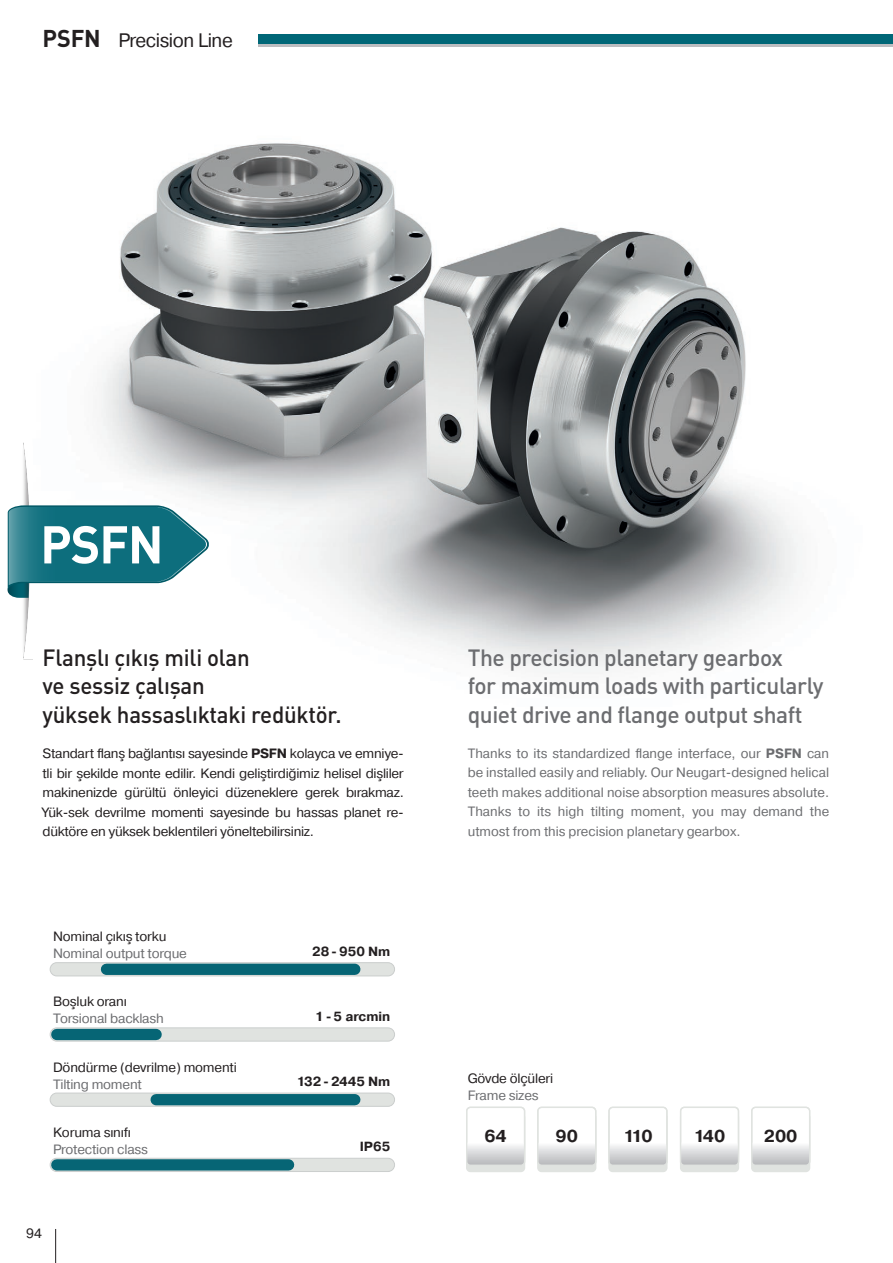
<style>
.page{position:relative;width:893px;height:1263px;background:#fff}
.page>*{position:absolute;margin:0;border:0;box-sizing:border-box;transform-origin:0 0}
._01Headline{font:700 52.2px "DIN Pro";color:#fff;scale:.96 1}
._02Sub_Headline{font:500 23.25px/28.5px "DIN Pro";letter-spacing:-.02em;color:#6c6d70}
._02Sub_Headline-2{font:500 23.25px/28.5px "DIN Pro";letter-spacing:-.01em;color:#231f20;scale:.96 1}
.t1{font:19.5px "Pragmatica";letter-spacing:-.02em;color:#231f20}
.t2{font:700 17.25px "Pragmatica";color:#231f20}
.t3{font:13.5px/19.5px "Pragmatica";letter-spacing:-.015em;color:#231f20;text-align:justify}
.t4{font:13.5px/19.5px "Pragmatica";letter-spacing:-.015em;color:#6c6d70;text-align:justify}
.t5{font:700 13.2px "Pragmatica";color:#231f20}
.s1{font-family:"DIN Pro";font-weight:700;font-size:24px}
.s2{font-weight:700}
</style>
<div class="page">
<img style="left:101px;top:143px;width:701px;height:530px">
<img style="left:7px;top:511px;width:1px;height:81px">
<img style="left:23px;top:442px;width:10px;height:218px">
<svg style="left:8px;top:505px;width:202px;height:93px"></svg>
<div style="left:50px;top:963px;width:345px;height:13px;background:#e0e3e0;border-radius:7px"></div>
<div style="left:50px;top:962px;width:345px;height:14px;border:1px solid #cbcecd;border-radius:7px"></div>
<div style="left:50px;top:1028px;width:345px;height:13px;background:#e0e3e0;border-radius:7px"></div>
<div style="left:50px;top:1027px;width:345px;height:14px;border:1px solid #cbcecd;border-radius:7px"></div>
<div style="left:50px;top:1093px;width:345px;height:13px;background:#e0e3e0;border-radius:7px"></div>
<div style="left:50px;top:1093px;width:345px;height:14px;border:1px solid #cbcecd;border-radius:7px"></div>
<div style="left:50px;top:1158px;width:345px;height:13px;background:#e0e3e0;border-radius:7px"></div>
<div style="left:50px;top:1158px;width:345px;height:14px;border:1px solid #cbcecd;border-radius:7px"></div>
<div style="left:106px;top:964px;width:249px;height:11px;background:#066575"></div>
<div style="left:57px;top:1029px;width:99px;height:11px;background:#066575"></div>
<div style="left:156px;top:1094px;width:199px;height:11px;background:#066575"></div>
<div style="left:57px;top:1159px;width:232px;height:11px;background:#066575"></div>
<div style="left:467px;top:1114px;width:58px;height:57px;background:#e0e3e0;border-radius:4px"></div>
<div style="left:466px;top:1113px;width:59px;height:59px;border:1px solid #e0e3e0;border-radius:4px"></div>
<div style="left:467px;top:1107px;width:58px;height:58px;background:#fff;border-radius:4px"></div>
<svg style="left:468px;top:1145px;width:57px;height:20px"></svg>
<div style="left:466px;top:1107px;width:59px;height:59px;border:1px solid #e0e3e0;border-radius:4px"></div>
<div style="left:538px;top:1114px;width:58px;height:57px;background:#e0e3e0;border-radius:4px"></div>
<div style="left:537px;top:1113px;width:59px;height:59px;border:1px solid #e0e3e0;border-radius:4px"></div>
<div style="left:538px;top:1107px;width:58px;height:58px;background:#fff;border-radius:4px"></div>
<svg style="left:539px;top:1145px;width:57px;height:20px"></svg>
<div style="left:537px;top:1107px;width:59px;height:59px;border:1px solid #e0e3e0;border-radius:4px"></div>
<div style="left:609px;top:1114px;width:58px;height:57px;background:#e0e3e0;border-radius:4px"></div>
<div style="left:608px;top:1113px;width:60px;height:59px;border:1px solid #e0e3e0;border-radius:4px"></div>
<div style="left:609px;top:1107px;width:58px;height:58px;background:#fff;border-radius:4px"></div>
<svg style="left:610px;top:1145px;width:56px;height:19px"></svg>
<div style="left:608px;top:1107px;width:60px;height:59px;border:1px solid #e0e3e0;border-radius:4px"></div>
<div style="left:681px;top:1114px;width:57px;height:57px;background:#e0e3e0;border-radius:4px"></div>
<div style="left:680px;top:1113px;width:59px;height:59px;border:1px solid #e0e3e0;border-radius:4px"></div>
<div style="left:681px;top:1107px;width:57px;height:58px;background:#fff;border-radius:4px"></div>
<svg style="left:682px;top:1145px;width:55px;height:19px"></svg>
<div style="left:680px;top:1107px;width:59px;height:59px;border:1px solid #e0e3e0;border-radius:4px"></div>
<div style="left:752px;top:1114px;width:58px;height:57px;background:#e0e3e0;border-radius:4px"></div>
<div style="left:751px;top:1113px;width:59px;height:59px;border:1px solid #e0e3e0;border-radius:4px"></div>
<div style="left:752px;top:1107px;width:58px;height:58px;background:#fff;border-radius:4px"></div>
<svg style="left:753px;top:1145px;width:57px;height:20px"></svg>
<div style="left:751px;top:1107px;width:59px;height:59px;border:1px solid #e0e3e0;border-radius:4px"></div>
<hr style="left:55px;top:1229px;width:1px;height:34px;background:#231f20">
<div style="left:258px;top:34px;width:635px;height:11px;background:#006777"></div>
<hr style="left:258px;top:45px;width:635px;height:2px;background:#bcbdc0">
<p class="t1" style="left:43px;top:28px;width:192px"><span class="s1">PSFN</span> Precision Line</p>
<p class="_01Headline" style="left:40px;top:504px;width:130px">PSFN</p>
<p class="_02Sub_Headline-2" style="left:43px;top:642px;width:313px">Flanşlı çıkış mili olan<br>ve sessiz çalışan<br>yüksek hassaslıktaki redüktör.</p>
<p class="t3" style="left:43px;top:744px;width:363px">Standart flanş bağlantısı sayesinde <span class="s2">PSFN</span> kolayca ve emniye&shy;tli bir şekilde monte edilir. Kendi geliştirdiğimiz helisel dişliler makinenizde gürültü önleyici düzeneklere gerek bırakmaz.<br>Yük-sek devrilme momenti sayesinde bu hassas planet re&shy;düktöre en yüksek beklentileri yöneltebilirsiniz.</p>
<p class="t3" style="left:53px;top:927px;width:115px">Nominal çıkış torku</p>
<p class="t4" style="left:53px;top:944px;width:135px">Nominal output torque</p>
<p class="t3" style="left:53px;top:992px;width:75px">Boşluk oranı</p>
<p class="t4" style="left:53px;top:1009px;width:112px">Torsional backlash</p>
<p class="t3" style="left:53px;top:1057px;width:185px">Döndürme (devrilme) momenti</p>
<p class="t4" style="left:53px;top:1074px;width:90px">Tilting moment</p>
<p class="t3" style="left:53px;top:1123px;width:79px">Koruma sınıfı</p>
<p class="t4" style="left:53px;top:1140px;width:96px">Protection class</p>
<p class="t3" style="left:26px;top:1224px;width:17px">94</p>
<p class="t5" style="left:312px;top:943px;width:80px">28 - 950 Nm</p>
<p class="t5" style="left:315px;top:1007px;width:77px">1 - 5 arcmin</p>
<p class="t5" style="left:297px;top:1073px;width:95px">132 - 2445 Nm</p>
<p class="t5" style="left:360px;top:1138px;width:32px">IP65</p>
<p class="_02Sub_Headline" style="left:468px;top:642px;width:357px">The precision planetary gearbox<br>for maximum loads with particularly quiet drive and flange output shaft</p>
<p class="t4" style="left:468px;top:744px;width:363px">Thanks to its standardized flange interface, our <span class="s2">PSFN</span> can be installed easily and reliably. Our Neugart-designed helical teeth makes additional noise absorption measures absolute.<br>Thanks to its high tilting moment, you may demand the utmost from this precision planetary gearbox.</p>
<p class="t3" style="left:468px;top:1069px;width:87px">Gövde ölçüleri</p>
<p class="t4" style="left:468px;top:1086px;width:72px">Frame sizes</p>
<p class="t2" style="left:484px;top:1125px;width:24px">64</p>
<p class="t2" style="left:556px;top:1125px;width:24px">90</p>
<p class="t2" style="left:623px;top:1125px;width:31px">110</p>
<p class="t2" style="left:694px;top:1125px;width:33px">140</p>
<p class="t2" style="left:764px;top:1125px;width:35px">200</p>
</div>
